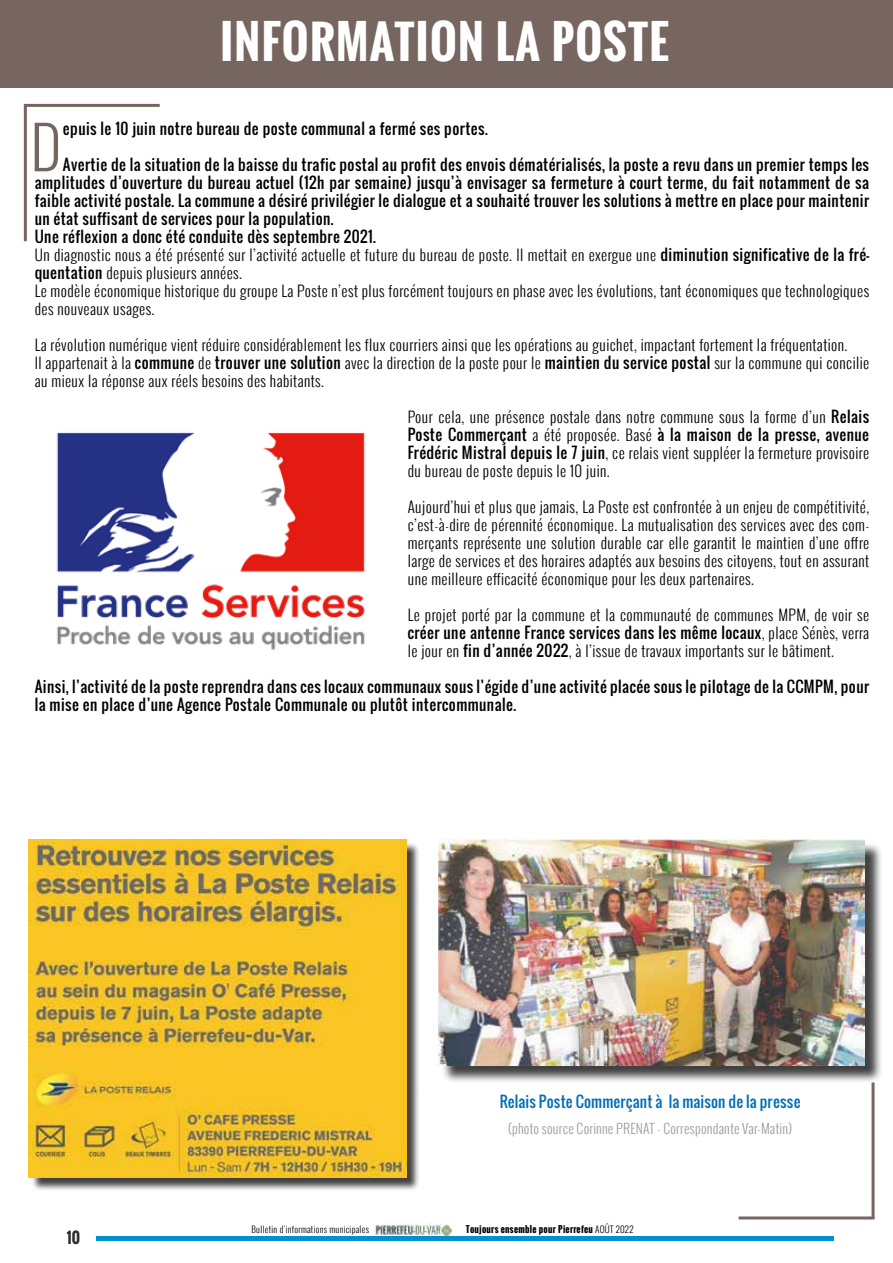
<style>
.page{position:relative;width:893px;height:1263px;background:#fff}
.page>*{position:absolute;margin:0;border:0;box-sizing:border-box;transform-origin:0 0}
.t1{font:300 57.75px "Oswald";color:#746661}
.t2{font:700 45px "Oswald";letter-spacing:.03em;color:#fff}
.t3{font:300 15px/18px "Oswald";letter-spacing:.03em;color:#000;text-align:justify}
.t4{font:15px/18px "Oswald";letter-spacing:.03em;color:#000}
.t5{font:15px "Oswald";letter-spacing:.01em;color:#006eb6}
.t6{font:700 15px "Oswald";color:#2d2d2c}
.t7{font:300 13.5px "Oswald";letter-spacing:.015em;color:#9d9d9c}
.t8{font:700 9px "Oswald";letter-spacing:.03em;color:#000}
.t9{font:300 9px "Oswald";letter-spacing:.03em;color:#000}
.s1{font-weight:300}
.s2{font-weight:400}
</style>
<div class="page">
<hr style="left:96px;top:1236px;width:738px;height:4px;background:#0092cd">
<img style="left:374px;top:1223px;width:78px;height:14px">
<div style="left:0;top:0;width:893px;height:87px;background:#776660"></div>
<hr style="left:24px;top:104px;width:136px;height:3px;background:#776660">
<hr style="left:24px;top:105px;width:3px;height:136px;background:#776660">
<div style="left:31px;top:842px;width:389px;height:349px;background:#000;opacity:.75"></div>
<img style="left:29px;top:840px;width:377px;height:338px">
<img style="left:56px;top:432px;width:309px;height:218px">
<div style="left:441px;top:842px;width:442px;height:242px;background:#000;opacity:.75"></div>
<img style="left:439px;top:840px;width:425px;height:225px">
<hr style="left:872px;top:1082px;width:3px;height:136px;background:#776660">
<hr style="left:739px;top:1216px;width:135px;height:3px;background:#776660">
<h2 class="t2" style="left:221px;top:8px;width:450px">INFORMATION LA POSTE</h2>
<h1 class="t1" style="left:31px;top:105px;width:32px">D</h1>
<p class="t4" style="left:63px;top:120px;width:426px">epuis le 10 juin notre bureau de poste communal a fermé ses portes.</p>
<p class="t4" style="left:35px;top:156px;width:836px;text-indent:28px">Avertie de la situation de la baisse du trafic postal au profit des envois dématérialisés, la poste a revu dans un premier temps les amplitudes d’ouverture du bureau actuel (12h par semaine) jusqu’à envisager sa fermeture à court terme, du fait notamment de sa faible activité postale. La commune a désiré privilégier le dialogue et a souhaité trouver les solutions à mettre en place pour maintenir un état suffisant de services pour la population.<br>Une réflexion a donc été conduite dès septembre 2021.<br><span class="s1">Un diagnostic nous a été présenté sur l’activité actuelle et future du bureau de poste. Il mettait en exergue une</span> diminution significative de la fré&shy;quentation <span class="s1">depuis plusieurs années.<br>Le modèle économique historique du groupe La Poste n’est plus forcément toujours en phase avec les évolutions, tant économiques que technologiques des nouveaux usages.</span></p>
<p class="t3" style="left:35px;top:336px;width:836px;text-align:left">La révolution numérique vient réduire considérablement les flux courriers ainsi que les opérations au guichet, impactant fortement la fréquentation.<br>Il appartenait à la <span class="s2">commune</span> de <span class="s2">trouver une solution</span> avec la direction de la poste pour le <span class="s2">maintien du service postal</span> sur la commune qui concilie au mieux la réponse aux réels besoins des habitants.</p>
<p class="t3" style="left:408px;top:408px;width:463px">Pour cela, une présence postale dans notre commune sous la forme d’un <span class="s2">Relais Poste Commerçant</span> a été proposée. Basé <span class="s2">à la maison de la presse, avenue Frédéric Mistral depuis le 7 juin</span>, ce relais vient suppléer la fermeture provisoire du bureau de poste depuis le 10 juin.</p>
<p class="t3" style="left:408px;top:498px;width:463px">Aujourd’hui et plus que jamais, La Poste est confrontée à un enjeu de compétitivité, c’est-à-dire de pérennité économique. La mutualisation des services avec des com&shy;merçants représente une solution durable car elle garantit le maintien d’une offre large de services et des horaires adaptés aux besoins des citoyens, tout en assurant une meilleure efficacité économique pour les deux partenaires.</p>
<p class="t3" style="left:408px;top:606px;width:463px">Le projet porté par la commune et la communauté de communes MPM, de voir se <span class="s2">créer une antenne France services dans les même locaux</span>, place Sénès, verra le jour en <span class="s2">fin d’année 2022</span>, à l’issue de travaux importants sur le bâtiment.</p>
<p class="t4" style="left:35px;top:678px;width:836px">Ainsi, l’activité de la poste reprendra dans ces locaux communaux sous l’égide d’une activité placée sous le pilotage de la CCMPM, pour la mise en place d’une Agence Postale Communale ou plutôt intercommunale.</p>
<p class="t6" style="left:67px;top:1226px;width:15px">10</p>
<p class="t5" style="left:500px;top:1090px;width:302px">Relais Poste Commerçant à la maison de la presse</p>
<p class="t7" style="left:508px;top:1119px;width:286px">(photo source Corinne PRENAT - Correspondante Var-Matin)</p>
<p class="t9" style="left:252px;top:1223px;width:119px">Bulletin d’informations municipales</p>
<p class="t8" style="left:466px;top:1223px;width:169px">Toujours ensemble pour Pierrefeu <span class="s1">AOÛT 2022</span></p>
</div>
